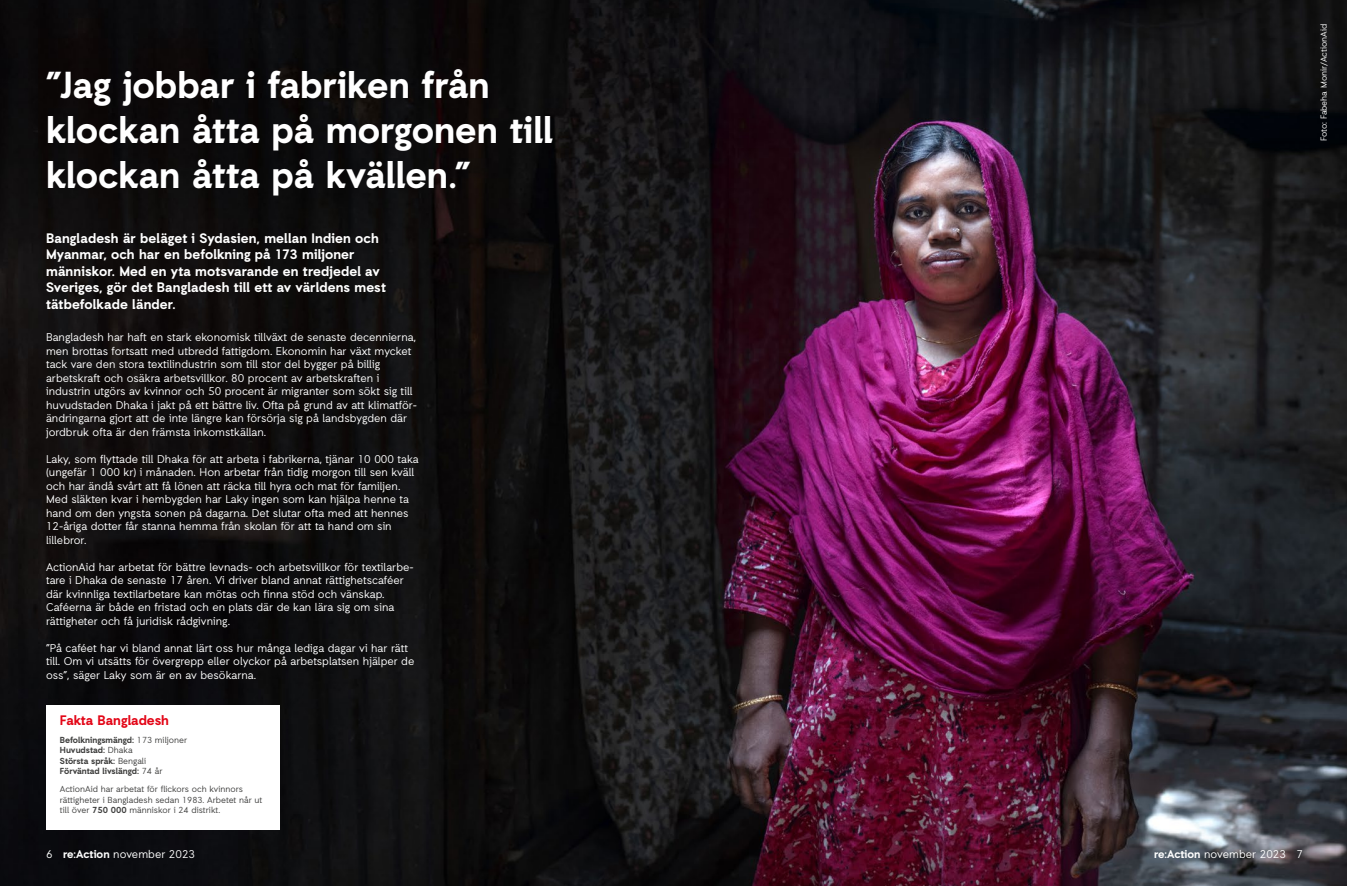
<style>
.page{position:relative;width:1347px;height:886px;background:#fff}
.page>*{position:absolute;margin:0;border:0;box-sizing:border-box;transform-origin:0 0}
.t1{font:700 37.5px/45px "Auxilia";color:#fff}
.t2{font:700 13.75px/16.5px "Auxilia";letter-spacing:.005em;color:#fff}
.t3{font:700 13.75px "Auxilia";color:#e30617}
.t4{font:11.25px/13.5px "Auxilia";color:#fff}
.t5{font:8.75px/10.5px "Auxilia";color:#3f3f3e}
.t6{font:700 8.75px/10.5px "Auxilia";color:#3f3f3e}
.t7{font:8.75px "Auxilia";color:#fff}
.s1{font-weight:400}
.s2{font-weight:700}
</style>
<div class="page">
<img style="left:0;top:0;width:1346px;height:886px">
<div style="left:46px;top:705px;width:234px;height:124px;background:#fff"></div>
<h1 class="t1" style="left:46px;top:62px;width:508px">”Jag jobbar i fabriken från klockan åtta på morgonen till klockan åtta på kvällen.”</h1>
<p class="t2" style="left:46px;top:229px;width:341px">Bangladesh är beläget i Sydasien, mellan Indien och Myanmar, och har en befolkning på 173 miljoner människor. Med en yta motsvarande en tredjedel av Sveriges, gör det Bangladesh till ett av världens mest tätbefolkade länder.</p>
<p class="t4" style="left:46px;top:330px;width:372px">Bangladesh har haft en stark ekonomisk tillväxt de senaste decennierna, men brottas fortsatt med utbredd fattigdom. Ekonomin har växt mycket tack vare den stora textilindustrin som till stor del bygger på billig arbetskraft och osäkra arbetsvillkor. 80 procent av arbetskraften i industrin utgörs av kvinnor och 50 procent är migranter som sökt sig till huvudstaden Dhaka i jakt på ett bättre liv. Ofta på grund av att klimatför&shy;ändringarna gjort att de inte längre kan försörja sig på landsbygden där jordbruk ofta är den främsta inkomstkällan.</p>
<p class="t4" style="left:46px;top:452px;width:374px">Laky, som flyttade till Dhaka för att arbeta i fabrikerna, tjänar 10 000 taka (ungefär 1 000 kr) i månaden. Hon arbetar från tidig morgon till sen kväll och har ändå svårt att få lönen att räcka till hyra och mat för familjen.<br>Med släkten kvar i hembygden har Laky ingen som kan hjälpa henne ta hand om den yngsta sonen på dagarna. Det slutar ofta med att hennes 12-åriga dotter får stanna hemma från skolan för att ta hand om sin lillebror.</p>
<p class="t4" style="left:46px;top:560px;width:369px">ActionAid har arbetat för bättre levnads- och arbetsvillkor för textilarbe&shy;tare i Dhaka de senaste 17 åren. Vi driver bland annat rättighetscaféer där kvinnliga textilarbetare kan mötas och finna stöd och vänskap.<br>Caféerna är både en fristad och en plats där de kan lära sig om sina rättigheter och få juridisk rådgivning.</p>
<p class="t4" style="left:46px;top:641px;width:370px">”På caféet har vi bland annat lärt oss hur många lediga dagar vi har rätt till. Om vi utsätts för övergrepp eller olyckor på arbetsplatsen hjälper de oss”, säger Laky som är en av besökarna.</p>
<p class="t3" style="left:60px;top:712px;width:111px">Fakta Bangladesh</p>
<p class="t6" style="left:60px;top:734px;width:129px">Befolkningsmängd: <span class="s1">173 miljoner<br></span>Huvudstad: <span class="s1">Dhaka<br></span>Största språk: <span class="s1">Bengali<br></span>Förväntad livslängd: <span class="s1">74 år</span></p>
<p class="t5" style="left:60px;top:783px;width:204px">ActionAid har arbetat för flickors och kvinnors rättigheter i Bangladesh sedan 1983. Arbetet når ut till över <span class="s2">750 000</span> människor i 24 distrikt.</p>
<p class="t4" style="left:46px;top:847px;width:151px">6 <span class="s2">re:Action</span> november 2023</p>
<p class="t7" style="left:1318px;top:141px;width:119px;rotate:-90deg">Foto: Fabeha Monir/ActionAid</p>
<p class="t4" style="left:1154px;top:847px;width:151px"><span class="s2">re:Action</span> november 2023 7</p>
</div>
